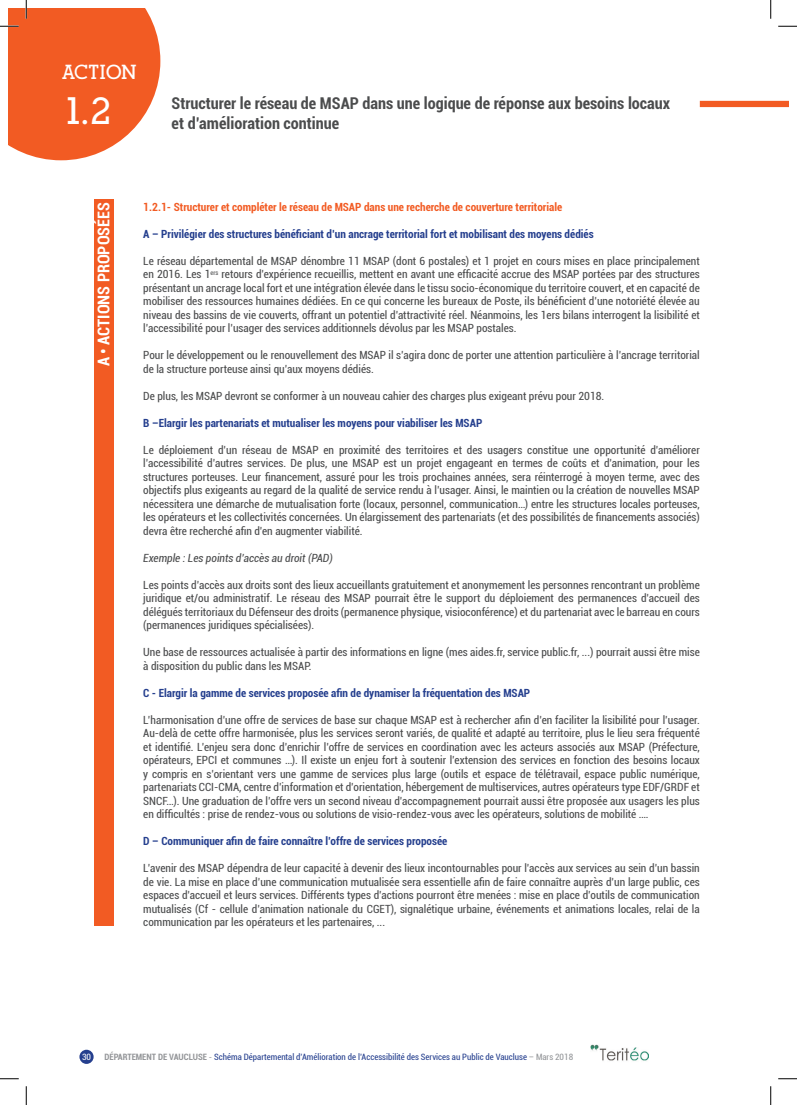
<style>
.page{position:relative;width:797px;height:1105px;background:#fff}
.page>*{position:absolute;margin:0;border:0;box-sizing:border-box;transform-origin:0 0}
.t1{font:700 37.5px "Alexandria";color:#fff}
.t2{font:700 20px "Alexandria";letter-spacing:-.03em;color:#fff}
.t3{font:700 condensed 16.25px/19.5px "Roboto";color:#4b4c4d}
.t4{font:700 condensed 16.25px "Roboto";color:#fff}
.t5{font:condensed 11.25px/13.5px "Roboto";color:#4b4c4d;text-align:justify}
.t6{font:700 condensed 11.25px "Roboto";color:#253f8e}
.t7{font:700 condensed 11.25px "Roboto";color:#f25b23}
.t8{font:italic condensed 11.25px "Roboto";color:#4b4c4d}
.t9{font:condensed 8.75px "Roboto";color:#253f8e}
.t10{font:condensed 8.75px "Roboto";color:#fff}
.s1{font-weight:700;color:#939598}
.s2{color:#939598}
</style>
<div class="page">
<div style="left:79px;top:1050px;width:15px;height:14px;background:#253f8e;border-radius:50%"></div>
<img style="left:590px;top:1044px;width:58px;height:17px">
<div style="left:699px;top:101px;width:89px;height:6px;background:#f25b23"></div>
<div style="left:94px;top:199px;width:19px;height:726px;background:#f25b23"></div>
<svg style="left:778px;top:25px;width:19px;height:2px"></svg>
<svg style="left:0;top:1078px;width:19px;height:1px"></svg>
<svg style="left:778px;top:1078px;width:19px;height:1px"></svg>
<svg style="left:0;top:0;width:160px;height:160px"></svg>
<svg style="left:25px;top:1086px;width:2px;height:19px"></svg>
<svg style="left:770px;top:0;width:1px;height:19px"></svg>
<svg style="left:770px;top:1086px;width:1px;height:19px"></svg>
<h2 class="t2" style="left:62px;top:62px;width:76px">ACTION</h2>
<h1 class="t1" style="left:62px;top:91px;width:51px">1.2</h1>
<h3 class="t3" style="left:172px;top:93px;width:500px">Structurer le réseau de MSAP dans une logique de réponse aux besoins locaux et d’amélioration continue</h3>
<h3 class="t4" style="left:92px;top:366px;width:165px;rotate:-90deg">A • ACTIONS PROPOSÉES</h3>
<p class="t7" style="left:143px;top:199px;width:420px">1.2.1- Structurer et compléter le réseau de MSAP dans une recherche de couverture territoriale</p>
<p class="t6" style="left:143px;top:226px;width:452px">A – Privilégier des structures bénéficiant d’un ancrage territorial fort et mobilisant des moyens dédiés</p>
<p class="t5" style="left:143px;top:254px;width:558px">Le réseau départemental de MSAP dénombre 11 MSAP (dont 6 postales) et 1 projet en cours mises en place principalement en 2016. Les 1<sup>ers</sup> retours d’expérience recueillis, mettent en avant une efficacité accrue des MSAP portées par des structures présentant un ancrage local fort et une intégration élevée dans le tissu socio-économique du territoire couvert, et en capacité de mobiliser des ressources humaines dédiées. En ce qui concerne les bureaux de Poste, ils bénéficient d’une notoriété élevée au niveau des bassins de vie couverts, offrant un potentiel d’attractivité réel. Néanmoins, les 1ers bilans interrogent la lisibilité et l’accessibilité pour l’usager des services additionnels dévolus par les MSAP postales.</p>
<p class="t5" style="left:143px;top:348px;width:558px">Pour le développement ou le renouvellement des MSAP il s’agira donc de porter une attention particulière à l’ancrage territorial de la structure porteuse ainsi qu’aux moyens dédiés.</p>
<p class="t5" style="left:143px;top:389px;width:462px">De plus, les MSAP devront se conformer à un nouveau cahier des charges plus exigeant prévu pour 2018.</p>
<p class="t6" style="left:143px;top:415px;width:340px">B –Elargir les partenariats et mutualiser les moyens pour viabiliser les MSAP</p>
<p class="t5" style="left:143px;top:443px;width:558px">Le déploiement d’un réseau de MSAP en proximité des territoires et des usagers constitue une opportunité d’améliorer l’accessibilité d’autres services. De plus, une MSAP est un projet engageant en termes de coûts et d’animation, pour les structures porteuses. Leur financement, assuré pour les trois prochaines années, sera réinterrogé à moyen terme, avec des objectifs plus exigeants au regard de la qualité de service rendu à l’usager. Ainsi, le maintien ou la création de nouvelles MSAP nécessitera une démarche de mutualisation forte (locaux, personnel, communication…) entre les structures locales porteuses, les opérateurs et les collectivités concernées. Un élargissement des partenariats (et des possibilités de financements associés) devra être recherché afin d’en augmenter viabilité.</p>
<p class="t8" style="left:143px;top:550px;width:191px">Exemple : Les points d’accès au droit (PAD)</p>
<p class="t5" style="left:143px;top:578px;width:558px">Les points d’accès aux droits sont des lieux accueillants gratuitement et anonymement les personnes rencontrant un problème juridique et/ou administratif. Le réseau des MSAP pourrait être le support du déploiement des permanences d’accueil des délégués territoriaux du Défenseur des droits (permanence physique, visioconférence) et du partenariat avec le barreau en cours (permanences juridiques spécialisées).</p>
<p class="t5" style="left:143px;top:645px;width:558px">Une base de ressources actualisée à partir des informations en ligne (mes aides.fr, service public.fr, ...) pourrait aussi être mise à disposition du public dans les MSAP.</p>
<p class="t6" style="left:143px;top:685px;width:388px">C - Elargir la gamme de services proposée afin de dynamiser la fréquentation des MSAP</p>
<p class="t5" style="left:143px;top:713px;width:558px">L’harmonisation d’une offre de services de base sur chaque MSAP est à rechercher afin d’en faciliter la lisibilité pour l’usager.<br>Au-delà de cette offre harmonisée, plus les services seront variés, de qualité et adapté au territoire, plus le lieu sera fréquenté et identifié. L’enjeu sera donc d’enrichir l’offre de services en coordination avec les acteurs associés aux MSAP (Préfecture, opérateurs, EPCI et communes …). Il existe un enjeu fort à soutenir l’extension des services en fonction des besoins locaux y compris en s’orientant vers une gamme de services plus large (outils et espace de télétravail, espace public numérique, partenariats CCI-CMA, centre d’information et d’orientation, hébergement de multiservices, autres opérateurs type EDF/GRDF et SNCF…). Une graduation de l’offre vers un second niveau d’accompagnement pourrait aussi être proposée aux usagers les plus en difficultés : prise de rendez-vous ou solutions de visio-rendez-vous avec les opérateurs, solutions de mobilité ….</p>
<p class="t6" style="left:143px;top:833px;width:305px">D – Communiquer afin de faire connaître l’offre de services proposée</p>
<p class="t5" style="left:143px;top:861px;width:558px">L’avenir des MSAP dépendra de leur capacité à devenir des lieux incontournables pour l’accès aux services au sein d’un bassin de vie. La mise en place d’une communication mutualisée sera essentielle afin de faire connaître auprès d’un large public, ces espaces d’accueil et leurs services. Différents types d’actions pourront être menées : mise en place d’outils de communication mutualisés (Cf - cellule d’animation nationale du CGET), signalétique urbaine, événements et animations locales, relai de la communication par les opérateurs et les partenaires, ...</p>
<p class="t10" style="left:82px;top:1051px;width:11px">30</p>
<p class="t9" style="left:104px;top:1051px;width:470px"><span class="s1">DÉPARTEMENT DE VAUCLUSE</span> <span class="s2">-</span> Schéma Départemental d’Amélioration de l’Accessibilité des Services au Public de Vaucluse <span class="s2">– Mars 2018</span></p>
</div>
